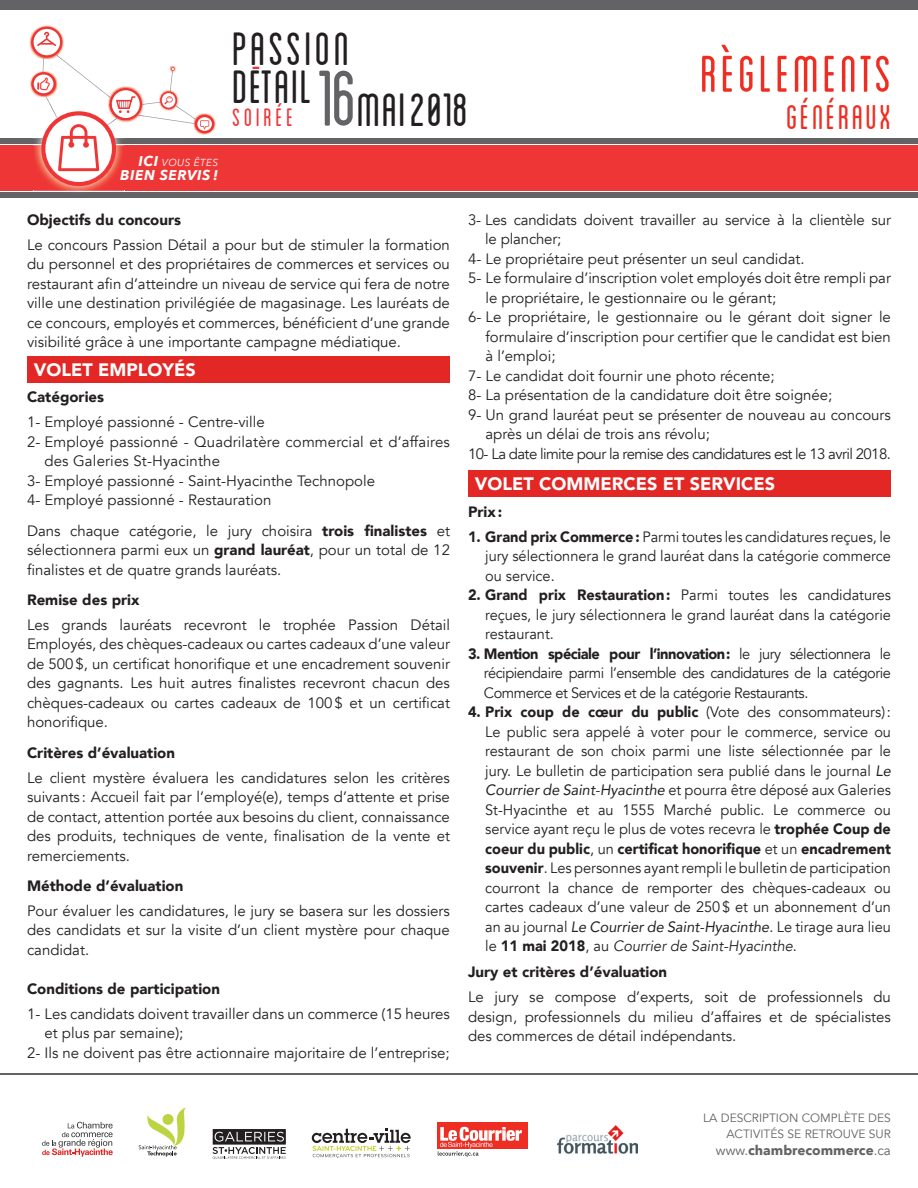
<style>
.page{position:relative;width:918px;height:1188px;background:#fff}
.page>*{position:absolute;margin:0;border:0;box-sizing:border-box;transform-origin:0 0}
.t1{font:condensed 54.15px "Blanch";letter-spacing:.07em;color:#ee2e22}
.t2{font:condensed 48.9px/38.7px "Blanch";letter-spacing:.07em;color:#231f20}
.t3{font:condensed 48.9px "Blanch";letter-spacing:.03em;color:#231f20}
.t4{font:condensed 36px "Blanch";letter-spacing:.07em;color:#ee2e22}
.t5{font:condensed 26.4px "Blanch";letter-spacing:.145em;color:#ee3637}
.t6{font:900 18px "Avenir";color:#fff}
.t7{font:15px/19.5px "Avenir";color:#231f20;text-align:justify}
.t8{font:900 15px "Avenir";color:#231f20}
.t9{font:15px "Avenir";letter-spacing:-.04em;color:#231f20}
.t10{font:italic 700 14.1px "Avenir Next";letter-spacing:.04em;color:#fff}
.t11{font:700 13.5px "Avenir Next";color:#636366}
.t12{font:12px/16.5px "Avenir";color:#636366;text-align:right}
.t13{font:italic 10.2px "Avenir Next";letter-spacing:.04em;color:#fff}
.s1{font-size:82.65px;color:#636366}
.s2{font-weight:700;font-size:14.1px}
.s3{font-weight:900}
.s4{font-style:italic}
.s5{font-family:"Avenir";font-weight:400}
</style>
<div class="page">
<div style="left:0;top:146px;width:918px;height:45px;background:#ee3637"></div>
<div style="left:0;top:192px;width:918px;height:6px;background:#636366"></div>
<div style="left:0;top:138px;width:918px;height:6px;background:#636366"></div>
<img style="left:34px;top:186px;width:90px;height:5px">
<img style="left:29px;top:25px;width:25px;height:25px">
<img style="left:214px;top:118px;width:2px;height:12px">
<svg style="left:31px;top:27px;width:183px;height:159px"></svg>
<div style="left:0;top:0;width:918px;height:10px;background:#636366"></div>
<hr style="left:0;top:1074px;width:918px;height:1px;background:#636366">
<div style="left:27px;top:356px;width:423px;height:27px;background:#e22725"></div>
<div style="left:468px;top:470px;width:423px;height:27px;background:#e22725"></div>
<svg style="left:213px;top:1129px;width:73px;height:30px"></svg>
<svg style="left:312px;top:1129px;width:99px;height:29px"></svg>
<svg style="left:139px;top:1107px;width:48px;height:50px"></svg>
<div style="left:163px;top:1114px;width:10px;height:11px;background:#bdd442;border-radius:50%"></div>
<div style="left:437px;top:1122px;width:90px;height:27px;background:#ee2e22"></div>
<svg style="left:438px;top:1127px;width:84px;height:30px"></svg>
<img style="left:557px;top:1125px;width:81px;height:29px">
<svg style="left:42px;top:1122px;width:71px;height:35px"></svg>
<svg style="left:252px;top:67px;width:7px;height:2px"></svg>
<h2 class="t2" style="left:233px;top:27px;width:118px">PASSION<br>DETAIL</h2>
<h3 class="t5" style="left:233px;top:103px;width:62px">SOIRÉE</h3>
<h2 class="t3" style="left:317px;top:83px;width:153px"><span class="s1">16</span>MAI 2018</h2>
<h1 class="t1" style="left:701px;top:45px;width:192px">RÈGLEMENTS</h1>
<h3 class="t4" style="left:786px;top:97px;width:106px">GÉNÉRAUX</h3>
<p class="t13" style="left:139px;top:157px;width:81px"><span class="s2">ICI</span> VOUS ÊTES</p>
<p class="t10" style="left:120px;top:167px;width:99px">BIEN SERVIS !</p>
<p class="t8" style="left:27px;top:207px;width:156px">Objectifs du concours</p>
<p class="t7" style="left:27px;top:235px;width:424px">Le concours Passion Détail a pour but de stimuler la formation du personnel et des propriétaires de commerces et services ou restaurant afin d’atteindre un niveau de service qui fera de notre ville une destination privilégiée de magasinage. Les lauréats de ce concours, employés et commerces, bénéficient d’une grande visibilité grâce à une importante campagne médiatique.</p>
<p class="t6" style="left:34px;top:355px;width:163px">VOLET EMPLOYÉS</p>
<p class="t8" style="left:27px;top:384px;width:79px">Catégories</p>
<p class="t7" style="left:27px;top:413px;width:239px">1- Employé passionné - Centre-ville</p>
<p class="t7" style="left:27px;top:432px;width:425px">2- Employé passionné - Quadrilatère commercial et d’affaires</p>
<p class="t7" style="left:45px;top:452px;width:177px">des Galeries St-Hyacinthe</p>
<p class="t7" style="left:27px;top:471px;width:350px">3- Employé passionné - Saint-Hyacinthe Technopole</p>
<p class="t7" style="left:27px;top:491px;width:246px">4- Employé passionné - Restauration</p>
<p class="t7" style="left:27px;top:521px;width:425px">Dans chaque catégorie, le jury choisira <span class="s3">trois finalistes</span> et sélectionnera parmi eux un <span class="s3">grand lauréat</span>, pour un total de 12 finalistes et de quatre grands lauréats.</p>
<p class="t8" style="left:27px;top:587px;width:114px">Remise des prix</p>
<p class="t7" style="left:27px;top:615px;width:425px">Les grands lauréats recevront le trophée Passion Détail Employés, des chèques-cadeaux ou cartes cadeaux d’une valeur de 500 $, un certificat honorifique et une encadrement souvenir des gagnants. Les huit autres finalistes recevront chacun des chèques-cadeaux ou cartes cadeaux de 100 $ et un certificat honorifique.</p>
<p class="t8" style="left:27px;top:740px;width:150px">Critères d’évaluation</p>
<p class="t7" style="left:27px;top:768px;width:425px">Le client mystère évaluera les candidatures selon les critères suivants : Accueil fait par l’employé(e), temps d’attente et prise de contact, attention portée aux besoins du client, connaissance des produits, techniques de vente, finalisation de la vente et remerciements.</p>
<p class="t8" style="left:27px;top:873px;width:158px">Méthode d’évaluation</p>
<p class="t7" style="left:27px;top:901px;width:425px">Pour évaluer les candidatures, le jury se basera sur les dossiers des candidats et sur la visite d’un client mystère pour chaque candidat.</p>
<p class="t8" style="left:27px;top:976px;width:195px">Conditions de participation</p>
<p class="t7" style="left:27px;top:1004px;width:425px">1- Les candidats doivent travailler dans un commerce (15 heures</p>
<p class="t7" style="left:45px;top:1024px;width:140px">et plus par semaine);</p>
<p class="t7" style="left:27px;top:1043px;width:424px">2- Ils ne doivent pas être actionnaire majoritaire de l’entreprise;</p>
<p class="t7" style="left:468px;top:210px;width:425px">3- Les candidats doivent travailler au service à la clientèle sur</p>
<p class="t7" style="left:485px;top:230px;width:78px">le plancher;</p>
<p class="t7" style="left:468px;top:249px;width:338px">4- Le propriétaire peut présenter un seul candidat.</p>
<p class="t7" style="left:468px;top:269px;width:424px">5- Le formulaire d’inscription volet employés doit être rempli par</p>
<p class="t7" style="left:486px;top:288px;width:292px">le propriétaire, le gestionnaire ou le gérant;</p>
<p class="t7" style="left:468px;top:308px;width:424px">6- Le propriétaire, le gestionnaire ou le gérant doit signer le</p>
<p class="t7" style="left:486px;top:327px;width:407px">formulaire d’inscription pour certifier que le candidat est bien</p>
<p class="t7" style="left:486px;top:347px;width:72px">à l’emploi;</p>
<p class="t7" style="left:468px;top:366px;width:308px">7- Le candidat doit fournir une photo récente;</p>
<p class="t7" style="left:468px;top:386px;width:366px">8- La présentation de la candidature doit être soignée;</p>
<p class="t7" style="left:468px;top:405px;width:425px">9- Un grand lauréat peut se présenter de nouveau au concours</p>
<p class="t7" style="left:486px;top:425px;width:226px">après un délai de trois ans révolu;</p>
<p class="t9" style="left:468px;top:445px;width:424px">10- La date limite pour la remise des candidatures est le 13 avril 2018.</p>
<p class="t6" style="left:475px;top:469px;width:302px">VOLET COMMERCES ET SERVICES</p>
<p class="t8" style="left:468px;top:499px;width:36px">Prix :</p>
<p class="t7" style="left:485px;top:527px;width:407px;text-indent:-17px"><span class="s3">1. Grand prix Commerce :</span> Parmi toutes les candidatures reçues, le jury sélectionnera le grand lauréat dans la catégorie commerce ou service.</p>
<p class="t7" style="left:485px;top:586px;width:407px;text-indent:-17px"><span class="s3">2. Grand prix Restauration :</span> Parmi toutes les candidatures reçues, le jury sélectionnera le grand lauréat dans la catégorie restaurant.</p>
<p class="t7" style="left:484px;top:644px;width:409px;text-indent:-16px"><span class="s3">3. Mention spéciale pour l’innovation :</span> le jury sélectionnera le récipiendaire parmi l’ensemble des candidatures de la catégorie Commerce et Services et de la catégorie Restaurants.</p>
<p class="t7" style="left:485px;top:703px;width:407px;text-indent:-17px"><span class="s3">4. Prix coup de cœur du public</span> (Vote des consommateurs) :<br>Le public sera appelé à voter pour le commerce, service ou restaurant de son choix parmi une liste sélectionnée par le jury. Le bulletin de participation sera publié dans le journal <span class="s4">Le Courrier de Saint-Hyacinthe</span> et pourra être déposé aux Galeries St-Hyacinthe et au 1555 Marché public. Le commerce ou service ayant reçu le plus de votes recevra le <span class="s3">trophée Coup de coeur du public</span>, un <span class="s3">certificat honorifique</span> et un <span class="s3">encadrement souvenir</span>. Les personnes ayant rempli le bulletin de participation courront la chance de remporter des chèques-cadeaux ou cartes cadeaux d’une valeur de 250 $ et un abonnement d’un an au journal <span class="s4">Le Courrier de Saint-Hyacinthe</span>. Le tirage aura lieu le <span class="s3">11 mai 2018</span>, au <span class="s4">Courrier de Saint-Hyacinthe</span>.</p>
<p class="t8" style="left:468px;top:959px;width:201px">Jury et critères d’évaluation</p>
<p class="t7" style="left:468px;top:988px;width:425px">Le jury se compose d’experts, soit de professionnels du design, professionnels du milieu d’affaires et de spécialistes des commerces de détail indépendants.</p>
<p class="t12" style="left:703px;top:1110px;width:189px">LA DESCRIPTION COMPLÈTE DES<br>ACTIVITÉS SE RETROUVE SUR</p>
<p class="t11" style="left:716px;top:1142px;width:177px"><span class="s5">www.</span>chambrecommerce<span class="s5">.ca</span></p>
</div>
